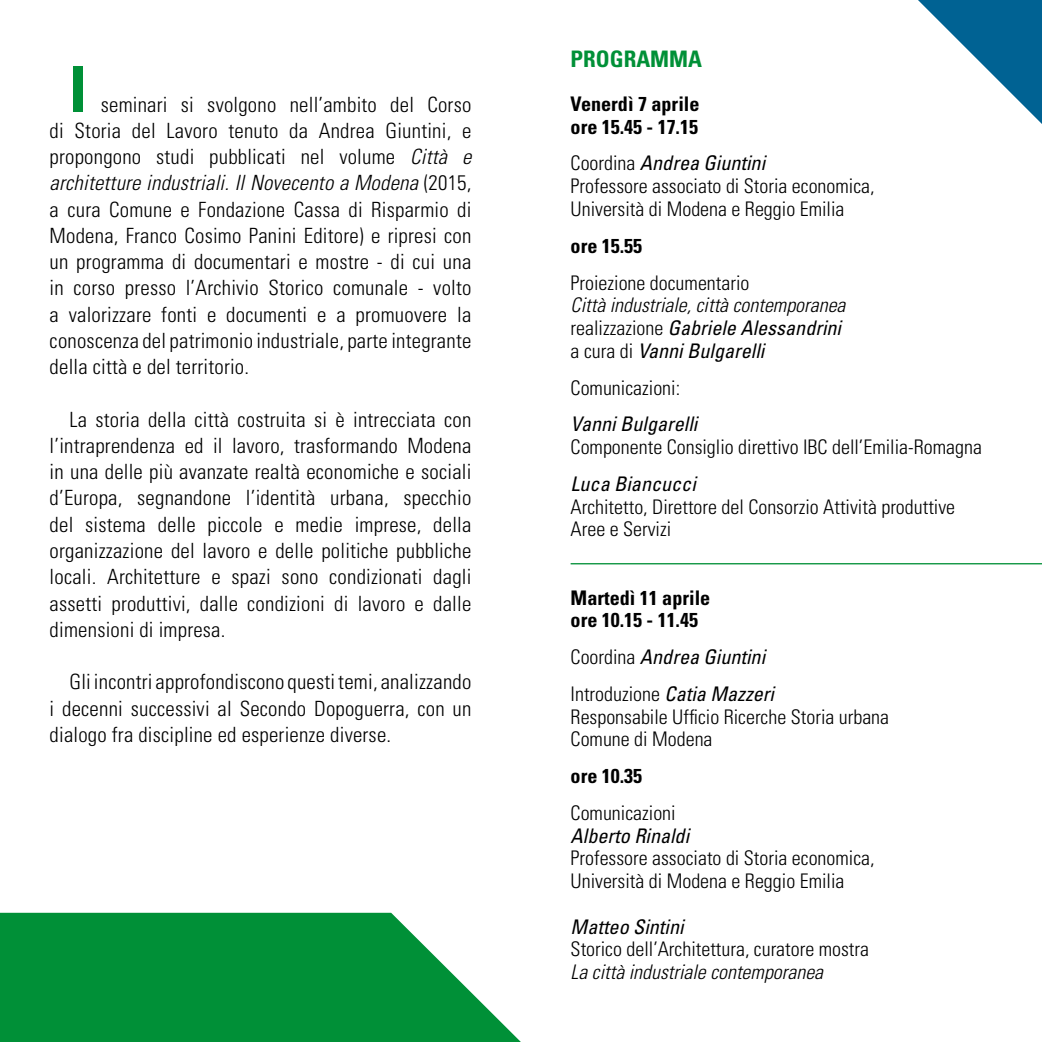
<style>
.page{position:relative;width:1042px;height:1042px;background:#fff}
.page>*{position:absolute;margin:0;border:0;box-sizing:border-box;transform-origin:0 0}
.t1{font:700 condensed 63px "Univers";color:#009037}
.t2{font:700 condensed 22.75px "Univers";color:#009037}
.t3{font:300 condensed 21px/26.2px "Univers";letter-spacing:.01em;color:#000;text-align:justify}
.t4{font:300 condensed 20.12px/22.8px "Univers";color:#000}
.t5{font:italic 300 condensed 20.12px/22.8px "Univers";color:#000}
.t6{font:italic condensed 20.12px/36.8px "Univers";color:#000}
.t7{font:700 condensed 20.12px/22.8px "Univers";color:#000}
.s1{font-style:italic}
.s2{font-weight:400;font-style:italic}
.s3{font-style:normal}
.s4{font-weight:400}
.s5{font-weight:300;font-style:normal}
</style>
<div class="page">
<hr style="left:570px;top:563px;width:472px;height:1px;background:#009037">
<svg style="left:918px;top:0;width:124px;height:124px"></svg>
<svg style="left:0;top:913px;width:521px;height:129px;background:#1f9d4f"></svg>
<h1 class="t1" style="left:69px;top:51px;width:19px">I</h1>
<p class="t3" style="left:50px;top:91px;width:423px;text-indent:51px">seminari si svolgono nell’ambito del Corso di Storia del Lavoro tenuto da Andrea Giuntini, e propongono studi pubblicati nel volume <span class="s1">Città e architetture industriali. Il Novecento a Modena</span> (2015, a cura Comune e Fondazione Cassa di Risparmio di Modena, Franco Cosimo Panini Editore) e ripresi con un programma di documentari e mostre - di cui una in corso presso l’Archivio Storico comunale - volto a valorizzare fonti e documenti e a promuovere la conoscenza del patrimonio industriale, parte integrante della città e del territorio.</p>
<p class="t3" style="left:50px;top:406px;width:423px;text-indent:20px">La storia della città costruita si è intrecciata con l’intraprendenza ed il lavoro, trasformando Modena in una delle più avanzate realtà economiche e sociali d’Europa, segnandone l’identità urbana, specchio del sistema delle piccole e medie imprese, della organizzazione del lavoro e delle politiche pubbliche locali. Architetture e spazi sono condizionati dagli assetti produttivi, dalle condizioni di lavoro e dalle dimensioni di impresa.</p>
<p class="t3" style="left:50px;top:669px;width:423px;text-indent:20px">Gli incontri approfondiscono questi temi, analizzando i decenni successivi al Secondo Dopoguerra, con un dialogo fra discipline ed esperienze diverse.</p>
<p class="t2" style="left:570px;top:45px;width:133px">PROGRAMMA</p>
<p class="t7" style="left:570px;top:92px;width:130px">Venerdì 7 aprile ore 15.45 - 17.15</p>
<p class="t4" style="left:570px;top:152px;width:305px">Coordina <span class="s2">Andrea Giuntini<br></span>Professore associato di Storia economica,<br>Università di Modena e Reggio Emilia</p>
<p class="t7" style="left:570px;top:234px;width:73px">ore 15.55</p>
<p class="t4" style="left:570px;top:271px;width:180px">Proiezione documentario</p>
<p class="t5" style="left:570px;top:294px;width:276px">Città industriale, città contemporanea <span class="s3">realizzazione</span> <span class="s4">Gabriele Alessandrini </span><span class="s3">a cura di</span> <span class="s4">Vanni Bulgarelli</span></p>
<p class="t4" style="left:570px;top:376px;width:111px">Comunicazioni:</p>
<p class="t6" style="left:570px;top:405px;width:128px">Vanni Bulgarelli</p>
<p class="t4" style="left:570px;top:435px;width:413px">Componente Consiglio direttivo IBC dell’Emilia-Romagna</p>
<p class="t6" style="left:570px;top:465px;width:127px">Luca Biancucci</p>
<p class="t4" style="left:570px;top:495px;width:386px">Architetto, Direttore del Consorzio Attività produttive<br>Aree e Servizi</p>
<p class="t7" style="left:570px;top:586px;width:141px">Martedì 11 aprile ore 10.15 - 11.45</p>
<p class="t6" style="left:570px;top:638px;width:205px"><span class="s5">Coordina</span> Andrea Giuntini<br><span class="s5">Introduzione</span> Catia Mazzeri</p>
<p class="t4" style="left:570px;top:705px;width:320px">Responsabile Ufficio Ricerche Storia urbana<br>Comune di Modena</p>
<p class="t7" style="left:570px;top:764px;width:73px">ore 10.35</p>
<p class="t4" style="left:570px;top:801px;width:107px">Comunicazioni</p>
<p class="t6" style="left:570px;top:817px;width:120px">Alberto Rinaldi</p>
<p class="t4" style="left:570px;top:847px;width:305px">Professore associato di Storia economica,<br>Università di Modena e Reggio Emilia</p>
<p class="t6" style="left:570px;top:908px;width:114px">Matteo Sintini</p>
<p class="t4" style="left:570px;top:938px;width:300px">Storico dell’Architettura, curatore mostra</p>
<p class="t5" style="left:570px;top:960px;width:254px">La città industriale contemporanea</p>
</div>
